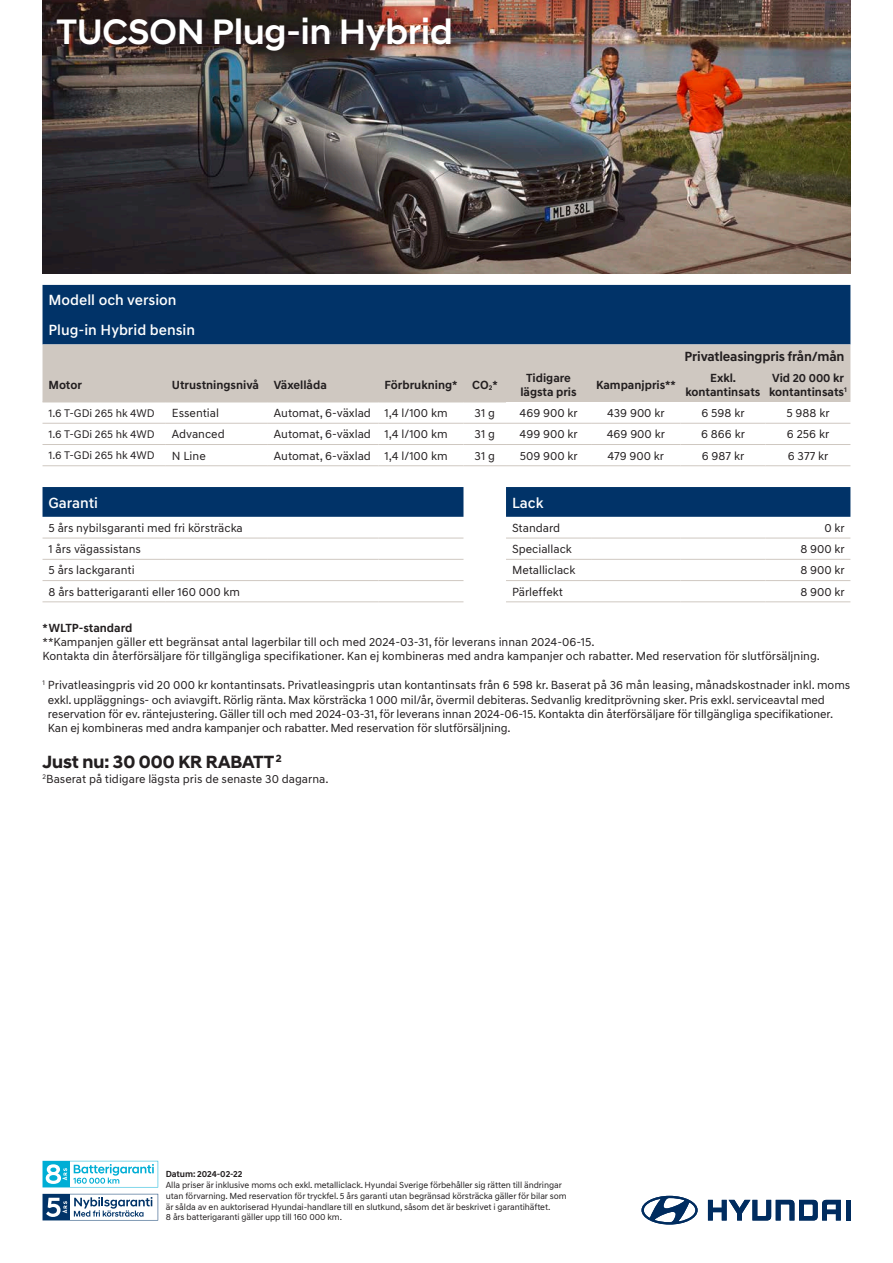
<style>
.page{position:relative;width:893px;height:1263px;background:#fff}
.page>*{position:absolute;margin:0;border:0;box-sizing:border-box;transform-origin:0 0}
.t1{font:500 36px "Hyundai Sans Head";color:#fff}
.t2{font:700 18px "Hyundai Sans Head";color:#231f20}
.Normal{font:500 15px "Hyundai Sans Text";color:#fff}
.t3{font:700 13.5px "Hyundai Sans Text";letter-spacing:-.015em;color:#231f20}
.t4{font:12px/14.4px "Hyundai Sans Text";color:#231f20}
.t5{font:700 12px/14.4px "Hyundai Sans Text";color:#231f20;text-align:center}
.t6{font:11.25px "Hyundai Sans Text";color:#231f20}
.t7{font:9px/10.8px "Hyundai Sans Text";letter-spacing:-.01em;color:#231f20}
.t8{font:700 9px "Hyundai Sans Text";letter-spacing:-.01em;color:#231f20}
</style>
<div class="page">
<img style="left:43px;top:0;width:807px;height:273px">
<svg style="left:43px;top:1194px;width:115px;height:26px"></svg>
<svg style="left:43px;top:1161px;width:115px;height:26px"></svg>
<svg style="left:43px;top:285px;width:807px;height:232px;fill:#013368"></svg>
<div style="left:43px;top:344px;width:807px;height:58px;background:#cfc8c1"></div>
<hr style="left:43px;top:402px;width:123px;height:1px;background:#cfc8c1">
<hr style="left:43px;top:423px;width:123px;height:1px;background:#cfc8c1">
<hr style="left:166px;top:402px;width:102px;height:1px;background:#cfc8c1">
<hr style="left:166px;top:423px;width:102px;height:1px;background:#cfc8c1">
<hr style="left:268px;top:402px;width:110px;height:1px;background:#cfc8c1">
<hr style="left:378px;top:402px;width:85px;height:1px;background:#cfc8c1">
<hr style="left:463px;top:402px;width:43px;height:1px;background:#cfc8c1">
<hr style="left:268px;top:423px;width:110px;height:1px;background:#cfc8c1">
<hr style="left:378px;top:423px;width:85px;height:1px;background:#cfc8c1">
<hr style="left:463px;top:423px;width:43px;height:1px;background:#cfc8c1">
<hr style="left:506px;top:423px;width:85px;height:1px;background:#cfc8c1">
<hr style="left:591px;top:423px;width:89px;height:1px;background:#cfc8c1">
<hr style="left:680px;top:423px;width:85px;height:1px;background:#cfc8c1">
<hr style="left:765px;top:423px;width:85px;height:1px;background:#cfc8c1">
<hr style="left:43px;top:538px;width:123px;height:1px;background:#cfc8c1">
<hr style="left:166px;top:538px;width:102px;height:1px;background:#cfc8c1">
<hr style="left:268px;top:538px;width:110px;height:1px;background:#cfc8c1">
<hr style="left:378px;top:538px;width:85px;height:1px;background:#cfc8c1">
<hr style="left:506px;top:538px;width:85px;height:1px;background:#cfc8c1">
<hr style="left:591px;top:538px;width:89px;height:1px;background:#cfc8c1">
<hr style="left:506px;top:559px;width:85px;height:1px;background:#cfc8c1">
<hr style="left:591px;top:559px;width:89px;height:1px;background:#cfc8c1">
<hr style="left:680px;top:538px;width:85px;height:1px;background:#cfc8c1">
<hr style="left:765px;top:538px;width:85px;height:1px;background:#cfc8c1">
<hr style="left:680px;top:559px;width:85px;height:1px;background:#cfc8c1">
<hr style="left:765px;top:559px;width:85px;height:1px;background:#cfc8c1">
<hr style="left:43px;top:559px;width:123px;height:1px;background:#cfc8c1">
<hr style="left:166px;top:559px;width:102px;height:1px;background:#cfc8c1">
<hr style="left:268px;top:559px;width:110px;height:1px;background:#cfc8c1">
<hr style="left:378px;top:559px;width:85px;height:1px;background:#cfc8c1">
<hr style="left:506px;top:580px;width:85px;height:1px;background:#cfc8c1">
<hr style="left:591px;top:580px;width:89px;height:1px;background:#cfc8c1">
<hr style="left:680px;top:580px;width:85px;height:1px;background:#cfc8c1">
<hr style="left:765px;top:580px;width:85px;height:1px;background:#cfc8c1">
<hr style="left:43px;top:580px;width:123px;height:1px;background:#cfc8c1">
<hr style="left:166px;top:580px;width:102px;height:1px;background:#cfc8c1">
<hr style="left:268px;top:580px;width:110px;height:1px;background:#cfc8c1">
<hr style="left:378px;top:580px;width:85px;height:1px;background:#cfc8c1">
<hr style="left:506px;top:602px;width:85px;height:1px;background:#cfc8c1">
<hr style="left:591px;top:602px;width:89px;height:1px;background:#cfc8c1">
<hr style="left:680px;top:602px;width:85px;height:1px;background:#cfc8c1">
<hr style="left:765px;top:602px;width:85px;height:1px;background:#cfc8c1">
<hr style="left:43px;top:602px;width:123px;height:1px;background:#cfc8c1">
<hr style="left:166px;top:602px;width:102px;height:1px;background:#cfc8c1">
<hr style="left:268px;top:602px;width:110px;height:1px;background:#cfc8c1">
<hr style="left:378px;top:602px;width:85px;height:1px;background:#cfc8c1">
<hr style="left:43px;top:444px;width:123px;height:1px;background:#cfc8c1">
<hr style="left:166px;top:444px;width:102px;height:1px;background:#cfc8c1">
<hr style="left:268px;top:444px;width:110px;height:1px;background:#cfc8c1">
<hr style="left:378px;top:444px;width:85px;height:1px;background:#cfc8c1">
<hr style="left:463px;top:444px;width:43px;height:1px;background:#cfc8c1">
<hr style="left:506px;top:444px;width:85px;height:1px;background:#cfc8c1">
<hr style="left:591px;top:444px;width:89px;height:1px;background:#cfc8c1">
<hr style="left:680px;top:444px;width:85px;height:1px;background:#cfc8c1">
<hr style="left:765px;top:444px;width:85px;height:1px;background:#cfc8c1">
<hr style="left:43px;top:465px;width:123px;height:1px;background:#cfc8c1">
<hr style="left:166px;top:465px;width:102px;height:1px;background:#cfc8c1">
<hr style="left:268px;top:465px;width:110px;height:1px;background:#cfc8c1">
<hr style="left:378px;top:465px;width:85px;height:1px;background:#cfc8c1">
<hr style="left:463px;top:465px;width:43px;height:1px;background:#cfc8c1">
<hr style="left:506px;top:465px;width:85px;height:1px;background:#cfc8c1">
<hr style="left:591px;top:465px;width:89px;height:1px;background:#cfc8c1">
<hr style="left:680px;top:465px;width:85px;height:1px;background:#cfc8c1">
<hr style="left:765px;top:465px;width:85px;height:1px;background:#cfc8c1">
<svg style="left:708px;top:1200px;width:133px;height:20px"></svg>
<div style="left:845px;top:1200px;width:5px;height:20px;background:#002c5f"></div>
<svg style="left:641px;top:1196px;width:57px;height:28px"></svg>
<p class="t1" style="left:56px;top:10px;width:398px">TUCSON Plug-in Hybrid</p>
<p class="Normal" style="left:49px;top:291px;width:130px">Modell och version</p>
<p class="Normal" style="left:49px;top:321px;width:148px">Plug-in Hybrid bensin</p>
<p class="t5" style="left:49px;top:377px;width:35px">Motor</p>
<p class="t5" style="left:172px;top:377px;width:89px">Utrustningsnivå</p>
<p class="t5" style="left:274px;top:377px;width:54px">Växellåda</p>
<p class="t5" style="left:384px;top:377px;width:75px">Förbrukning*</p>
<p class="t5" style="left:472px;top:377px;width:27px">CO<sub>2</sub>*</p>
<p class="t5" style="left:520px;top:370px;width:58px">Tidigare lägsta pris</p>
<p class="t5" style="left:596px;top:377px;width:81px">Kampanjpris**</p>
<p class="t3" style="left:685px;top:348px;width:161px">Privatleasingpris från/mån</p>
<p class="t5" style="left:710px;top:370px;width:28px">Exkl.</p>
<p class="t5" style="left:685px;top:385px;width:76px">kontantinsats</p>
<p class="t5" style="left:769px;top:370px;width:79px;text-align:left">Vid 20 000 kr kontantinsats<sup>1</sup></p>
<p class="t6" style="left:49px;top:406px;width:108px">1.6 T-GDi 265 hk 4WD</p>
<p class="t4" style="left:172px;top:406px;width:49px">Essential</p>
<p class="t4" style="left:274px;top:406px;width:99px">Automat, 6-växlad</p>
<p class="t4" style="left:384px;top:406px;width:65px">1,4 l/100 km</p>
<p class="t4" style="left:475px;top:406px;width:22px">31 g</p>
<p class="t4" style="left:520px;top:406px;width:60px">469 900 kr</p>
<p class="t4" style="left:607px;top:406px;width:59px">439 900 kr</p>
<p class="t4" style="left:701px;top:406px;width:45px">6 598 kr</p>
<p class="t4" style="left:786px;top:406px;width:45px">5 988 kr</p>
<p class="t6" style="left:49px;top:427px;width:108px">1.6 T-GDi 265 hk 4WD</p>
<p class="t4" style="left:172px;top:427px;width:54px">Advanced</p>
<p class="t4" style="left:274px;top:427px;width:99px">Automat, 6-växlad</p>
<p class="t4" style="left:384px;top:427px;width:65px">1,4 l/100 km</p>
<p class="t4" style="left:475px;top:427px;width:22px">31 g</p>
<p class="t4" style="left:520px;top:427px;width:60px">499 900 kr</p>
<p class="t4" style="left:607px;top:427px;width:60px">469 900 kr</p>
<p class="t4" style="left:701px;top:427px;width:45px">6 866 kr</p>
<p class="t4" style="left:787px;top:427px;width:44px">6 256 kr</p>
<p class="t6" style="left:49px;top:449px;width:108px">1.6 T-GDi 265 hk 4WD</p>
<p class="t4" style="left:172px;top:448px;width:35px">N Line</p>
<p class="t4" style="left:274px;top:448px;width:99px">Automat, 6-växlad</p>
<p class="t4" style="left:384px;top:448px;width:65px">1,4 l/100 km</p>
<p class="t4" style="left:475px;top:448px;width:22px">31 g</p>
<p class="t4" style="left:520px;top:448px;width:59px">509 900 kr</p>
<p class="t4" style="left:608px;top:448px;width:58px">479 900 kr</p>
<p class="t4" style="left:702px;top:448px;width:44px">6 987 kr</p>
<p class="t4" style="left:788px;top:448px;width:42px">6 377 kr</p>
<p class="Normal" style="left:49px;top:493px;width:51px">Garanti</p>
<p class="Normal" style="left:512px;top:493px;width:33px">Lack</p>
<p class="t4" style="left:49px;top:520px;width:196px">5 års nybilsgaranti med fri körsträcka</p>
<p class="t4" style="left:512px;top:520px;width:50px">Standard</p>
<p class="t4" style="left:824px;top:520px;width:22px">0 kr</p>
<p class="t4" style="left:49px;top:542px;width:94px">1 års vägassistans</p>
<p class="t4" style="left:512px;top:542px;width:61px">Speciallack</p>
<p class="t4" style="left:800px;top:542px;width:46px">8 900 kr</p>
<p class="t4" style="left:49px;top:563px;width:88px">5 års lackgaranti</p>
<p class="t4" style="left:512px;top:563px;width:65px">Metalliclack</p>
<p class="t4" style="left:800px;top:563px;width:46px">8 900 kr</p>
<p class="t4" style="left:49px;top:584px;width:193px">8 års batterigaranti eller 160 000 km</p>
<p class="t4" style="left:512px;top:584px;width:53px">Pärleffekt</p>
<p class="t4" style="left:800px;top:584px;width:46px">8 900 kr</p>
<p class="t5" style="left:43px;top:620px;width:91px">* WLTP-standard</p>
<p class="t4" style="left:43px;top:635px;width:553px">**Kampanjen gäller ett begränsat antal lagerbilar till och med 2024-03-31, för leverans innan 2024-06-15.</p>
<p class="t4" style="left:43px;top:649px;width:779px">Kontakta din återförsäljare för tillgängliga specifikationer. Kan ej kombineras med andra kampanjer och rabatter. Med reservation för slutförsäljning.</p>
<p class="t4" style="left:48px;top:678px;width:804px;text-indent:-5px"><sup>1</sup> Privatleasingpris vid 20 000 kr kontantinsats. Privatleasingpris utan kontantinsats från 6 598 kr. Baserat på 36 mån leasing, månadskostnader inkl. moms exkl. uppläggnings- och aviavgift. Rörlig ränta. Max körsträcka 1 000 mil/år, övermil debiteras. Sedvanlig kreditprövning sker. Pris exkl. serviceavtal med reservation för ev. räntejustering. Gäller till och med 2024-03-31, för leverans innan 2024-06-15. Kontakta din återförsäljare för tillgängliga specifikationer.<br>Kan ej kombineras med andra kampanjer och rabatter. Med reservation för slutförsäljning.</p>
<p class="t2" style="left:43px;top:751px;width:241px">Just nu: 30 000 KR RABATT <sup>2</sup></p>
<p class="t4" style="left:43px;top:772px;width:288px"><sup>2</sup>Baserat på tidigare lägsta pris de senaste 30 dagarna.</p>
<p class="t8" style="left:166px;top:1169px;width:78px">Datum: 2024-02-22</p>
<p class="t7" style="left:166px;top:1179px;width:402px">Alla priser är inklusive moms och exkl. metalliclack. Hyundai Sverige förbehåller sig rätten till ändringar utan förvarning. Med reservation för tryckfel. 5 års garanti utan begränsad körsträcka gäller för bilar som är sålda av en auktoriserad Hyundai-handlare till en slutkund, såsom det är beskrivet i garantihäftet.<br>8 års batterigaranti gäller upp till 160 000 km.</p>
</div>
